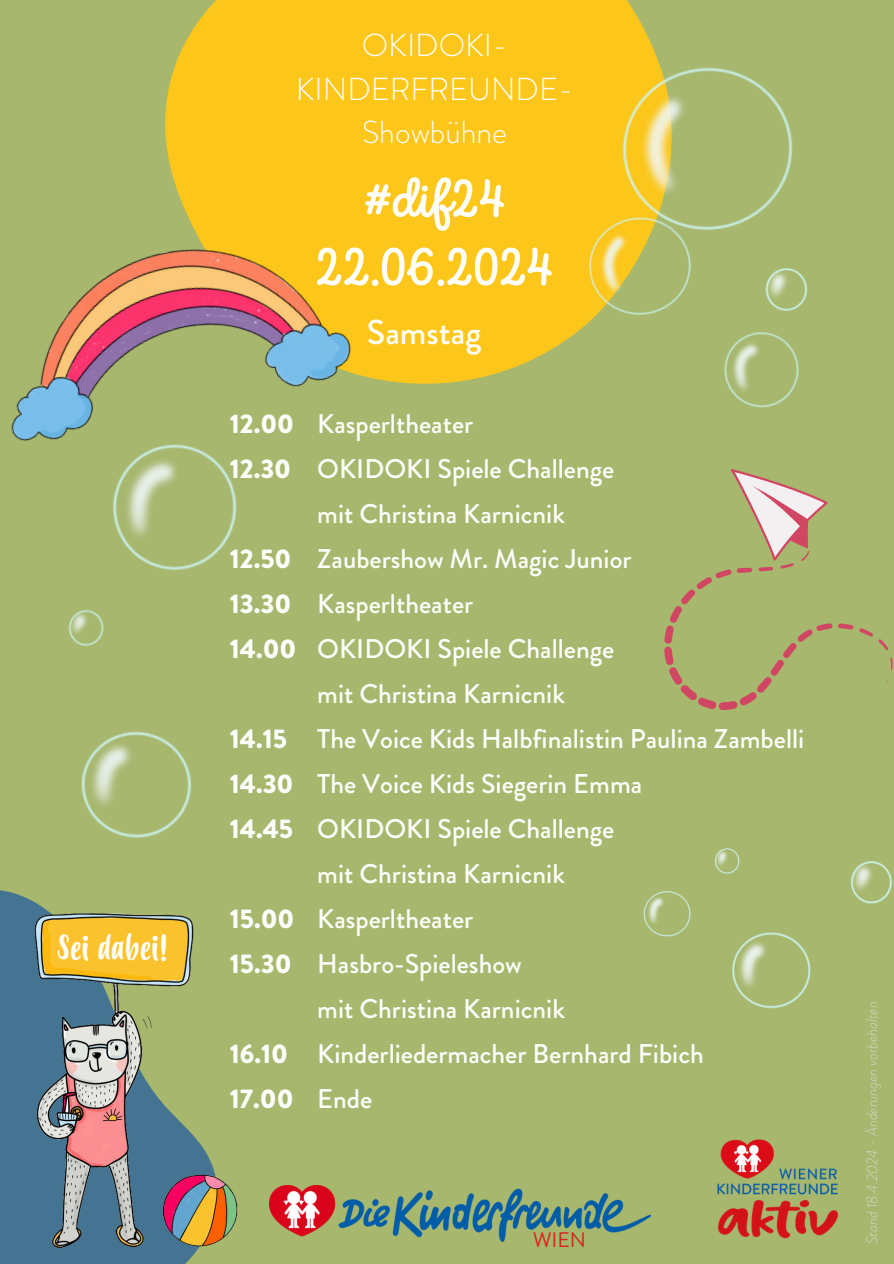
<style>
.page{position:relative;width:894px;height:1264px;background:#fff}
.page>*{position:absolute;margin:0;border:0;box-sizing:border-box;transform-origin:0 0}
.t1{font:600 55.2px/68.4px "Intro Script";color:#fdfefa;text-align:center}
.t2{font:34.5px "Budidaya";color:#fdfefa}
.t3{font:500 34.5px "Brandon Grotesque";color:#fdfefa}
.t4{font:300 31.8px/43.5px "Brandon Grotesque";color:#fdfefa;text-align:center}
.t5{font:500 27px/45px "Brandon Grotesque";color:#fdfefa}
.t6{font:900 27px/45px "Brandon Grotesque";color:#fdfefa}
.t7{font:21px "Brandon Grotesque";color:#db2121}
.t8{font:italic 300 15px "Brandon Grotesque";color:#d2d8c2}
</style>
<div class="page">
<div style="left:0;top:0;width:893px;height:1263px;background:#a7b76e"></div>
<div style="left:165px;top:0;width:491px;height:384px;background:#fcc61a"></div>
<img style="left:11px;top:196px;width:386px;height:245px">
<svg style="left:0;top:890px;width:194px;height:373px;background:#507c8d"></svg>
<img style="left:23px;top:899px;width:192px;height:349px">
<img style="left:155px;top:1173px;width:83px;height:81px">
<img style="left:569px;top:55px;width:227px;height:353px">
<img style="left:41px;top:358px;width:227px;height:480px">
<img style="left:643px;top:848px;width:249px;height:160px">
<img style="left:269px;top:1185px;width:380px;height:55px">
<img style="left:717px;top:1139px;width:121px;height:100px">
<svg style="left:890px;top:658px;width:2px;height:12px"></svg>
<svg style="left:878px;top:639px;width:10px;height:11px"></svg>
<svg style="left:664px;top:469px;width:208px;height:241px"></svg>
<img style="left:756px;top:216px;width:52px;height:169px">
<h3 class="t2" style="left:57px;top:928px;width:112px">Sei dabei!</h3>
<h3 class="t4" style="left:296px;top:24px;width:279px">OKIDOKI-<br>KINDERFREUNDE-<br>Showbühne</h3>
<p class="t1" style="left:315px;top:169px;width:240px">#dif24<br>22.06.2024</p>
<p class="t3" style="left:367px;top:308px;width:116px">Samstag</p>
<p class="t6" style="left:230px;top:401px;width:66px">12.00<br>12.30</p>
<p class="t6" style="left:230px;top:536px;width:68px">12.50<br>13.30<br>14.00</p>
<h4 class="t6" style="left:230px;top:716px;width:65px">14.15<br>14.30<br>14.45</h4>
<h4 class="t6" style="left:230px;top:896px;width:66px">15.00<br>15.30</h4>
<h4 class="t6" style="left:230px;top:1031px;width:65px">16.10<br>17.00</h4>
<h4 class="t5" style="left:317px;top:401px;width:488px">Kasperltheater<br>OKIDOKI Spiele Challenge<br>mit Christina Karnicnik<br>Zaubershow Mr. Magic Junior<br>Kasperltheater<br>OKIDOKI Spiele Challenge<br>mit Christina Karnicnik<br>The Voice Kids Halbfinalistin Paulina Zambelli<br>The Voice Kids Siegerin Emma<br>OKIDOKI Spiele Challenge<br>mit Christina Karnicnik<br>Kasperltheater<br>Hasbro-Spieleshow<br>mit Christina Karnicnik<br>Kinderliedermacher Bernhard Fibich<br>Ende</h4>
<p class="t7" style="left:532px;top:1224px;width:55px">WIEN</p>
<p class="t8" style="left:861px;top:1244px;width:244px;rotate:-90deg">Stand 18.4.2024 - Änderungen vorbehalten</p>
</div>
